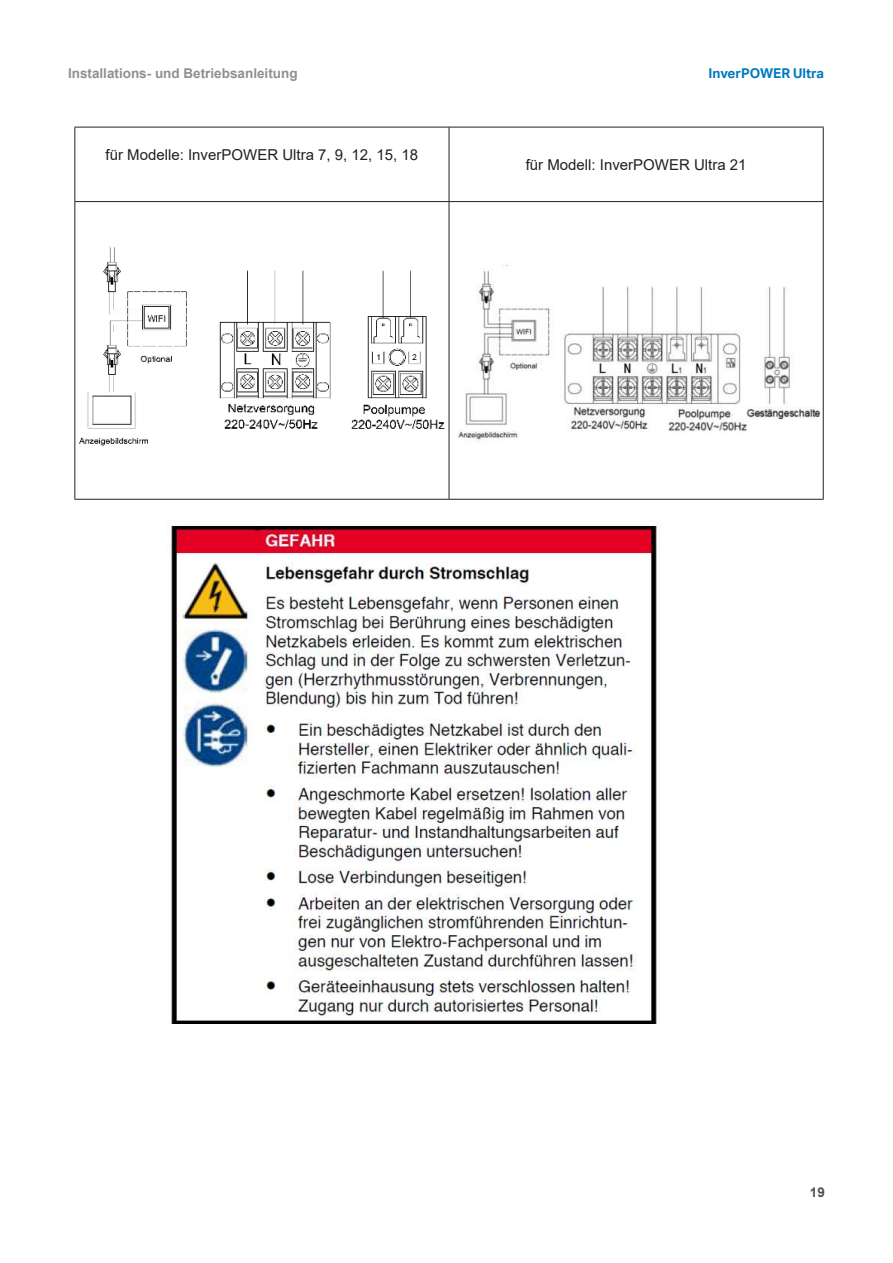
<style>
.page{position:relative;width:893px;height:1263px;background:#fff}
.page>*{position:absolute;margin:0;border:0;box-sizing:border-box;transform-origin:0 0}
.t1{font:15px "Arial";color:#231f20}
.t2{font:700 13.5px "Arial";color:#909090}
.t3{font:700 13.5px "Aktiv Grotesk";color:#0079c1}
.t4{font:700 13.5px "Arial";color:#505050}
</style>
<div class="page">
<hr style="left:74px;top:127px;width:375px;height:1px;background:#231f20">
<hr style="left:74px;top:127px;width:1px;height:74px;background:#231f20">
<hr style="left:449px;top:127px;width:375px;height:1px;background:#231f20">
<hr style="left:449px;top:127px;width:1px;height:74px;background:#231f20">
<hr style="left:823px;top:127px;width:1px;height:74px;background:#231f20">
<hr style="left:74px;top:201px;width:375px;height:1px;background:#231f20">
<hr style="left:74px;top:202px;width:1px;height:297px;background:#231f20">
<hr style="left:449px;top:201px;width:375px;height:1px;background:#231f20">
<hr style="left:449px;top:202px;width:1px;height:297px;background:#231f20">
<hr style="left:823px;top:202px;width:1px;height:297px;background:#231f20">
<hr style="left:74px;top:499px;width:375px;height:1px;background:#231f20">
<hr style="left:449px;top:499px;width:375px;height:1px;background:#231f20">
<img style="left:79px;top:247px;width:366px;height:199px">
<img style="left:168px;top:521px;width:493px;height:503px">
<img style="left:458px;top:264px;width:362px;height:179px">
<p class="t2" style="left:68px;top:68px;width:231px">Installations- und Betriebsanleitung</p>
<p class="t3" style="left:709px;top:65px;width:117px">InverPOWER Ultra</p>
<p class="t1" style="left:106px;top:144px;width:314px">für Modelle: InverPOWER Ultra 7, 9, 12, 15, 18</p>
<p class="t1" style="left:526px;top:154px;width:222px">für Modell: InverPOWER Ultra 21</p>
<p class="t4" style="left:810px;top:1187px;width:17px">19</p>
</div>
